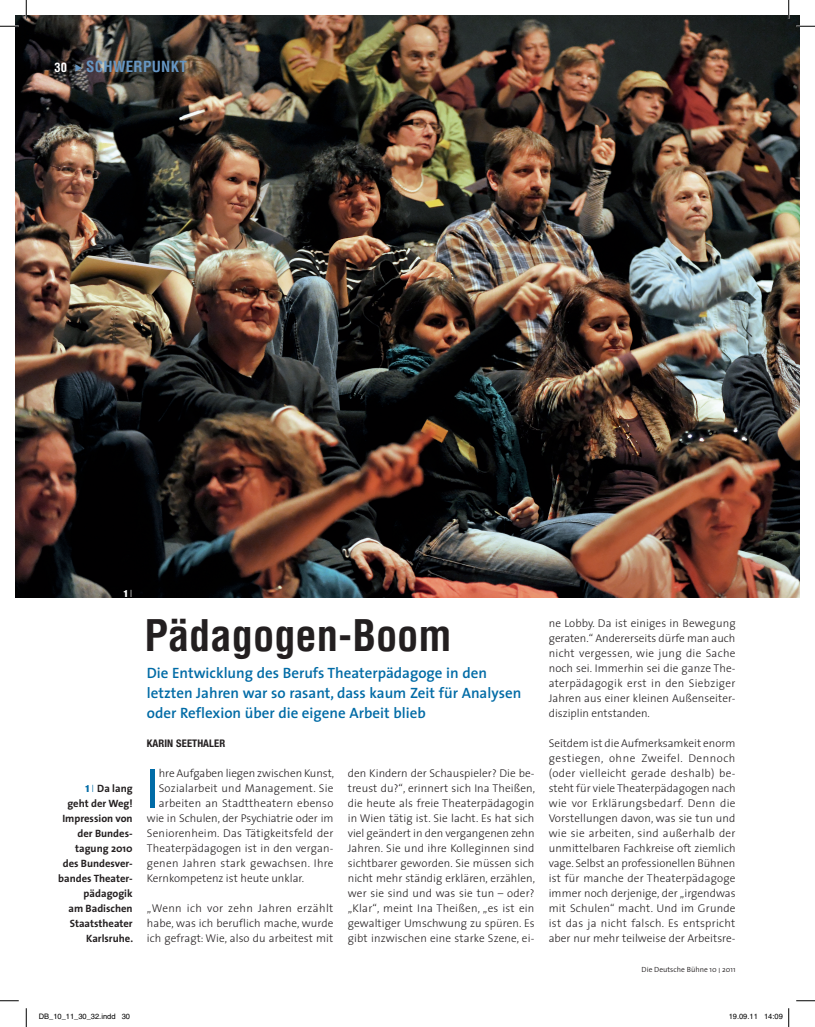
<style>
.page{position:relative;width:815px;height:1027px;background:#fff}
.page>*{position:absolute;margin:0;border:0;box-sizing:border-box;transform-origin:0 0}
.t1{font:condensed 53.25px "Helvetica Neue LT Std";color:#006ba6}
.t2{font:700 condensed 42.5px "Helvetica LT Std";color:#231f20}
.t3{font:600 15px/20px "The Sans";color:#006ba6}
.t4{font:700 condensed 15px "Helvetica LT Std";letter-spacing:.02em;color:#6696c3}
.t5{font:300 11.25px/15px "The Sans";letter-spacing:.01em;color:#231f20;text-align:justify}
.t6{font:700 10.62px/15px "The Sans";color:#231f20;text-align:right}
.t7{font:700 condensed 10.5px "Helvetica Neue LT Std";letter-spacing:.01em;color:#231f20}
.t8{font:900 condensed 9.75px "Helvetica Neue LT Std";color:#fff}
.t9{font:7.5px "Helvetica";color:#000}
.t10{font:300 7.5px "The Sans";color:#231f20}
.s1{font-size:12.5px;color:#fff}
.s2{font-family:"The Sans";font-weight:200;font-stretch:normal;font-size:10.62px}
.s3{font-family:"Helvetica Neue LT Std";font-weight:900;font-stretch:condensed;font-size:9.75px;color:#006ba6}
.s4{font-weight:200;color:#006ba6}
.s5{font-style:inherit}
</style>
<div class="page">
<img style="left:16px;top:16px;width:783px;height:581px">
<svg style="left:0;top:25px;width:19px;height:2px"></svg>
<svg style="left:796px;top:25px;width:18px;height:2px"></svg>
<svg style="left:0;top:1000px;width:19px;height:1px"></svg>
<svg style="left:796px;top:1000px;width:18px;height:1px"></svg>
<svg style="left:25px;top:0;width:2px;height:19px"></svg>
<svg style="left:25px;top:1008px;width:2px;height:19px"></svg>
<svg style="left:787px;top:0;width:2px;height:19px"></svg>
<svg style="left:788px;top:1008px;width:1px;height:19px"></svg>
<h3 class="t4" style="left:55px;top:57px;width:134px"><span class="s1">30</span> ◆ Schwerpunkt</h3>
<p class="t8" style="left:123px;top:587px;width:11px">1 <span class="s2">I</span></p>
<p class="t6" style="left:58px;top:781px;width:76px"><span class="s3">1</span> <span class="s4">I</span> Da lang<br>geht der Weg!<br>Impression von der Bundes&shy;tagung 2010 des Bundesver&shy;bandes Theater&shy;pädagogik<br>am Badischen<br>Staatstheater<br>Karlsruhe.</p>
<h2 class="t2" style="left:144px;top:609px;width:308px">Pädagogen-Boom</h2>
<h3 class="t3" style="left:147px;top:662px;width:376px">Die Entwicklung des Berufs Theaterpädagoge in den letzten Jahren war so rasant, dass kaum Zeit für Analysen oder Reflexion über die eigene Arbeit blieb</h3>
<p class="t7" style="left:147px;top:737px;width:80px">KARIN SEETHALER</p>
<h1 class="t1" style="left:147px;top:757px;width:12px">I</h1>
<p class="t5" style="left:159px;top:765px;width:177px">hre Aufgaben liegen zwischen Kunst,</p>
<p class="t5" style="left:159px;top:780px;width:176px">Sozialarbeit und Management. Sie</p>
<p class="t5" style="left:159px;top:795px;width:176px">arbeiten an Stadttheatern ebenso</p>
<p class="t5" style="left:147px;top:810px;width:188px">wie in Schulen, der Psychiatrie oder im</p>
<p class="t5" style="left:147px;top:825px;width:188px">Seniorenheim. Das Tätigkeitsfeld der</p>
<p class="t5" style="left:147px;top:840px;width:188px">Theaterpädagogen ist in den vergan-</p>
<p class="t5" style="left:147px;top:855px;width:188px">genen Jahren stark gewachsen. Ihre</p>
<p class="t5" style="left:147px;top:870px;width:159px">Kernkompetenz ist heute unklar.</p>
<p class="t5" style="left:147px;top:900px;width:188px">„Wenn ich vor zehn Jahren erzählt habe, was ich beruflich mache, wurde ich gefragt: Wie, also du arbeitest mit</p>
<p class="t5" style="left:348px;top:765px;width:189px">den Kindern der Schauspieler? Die be&shy;treust du?“, erinnert sich Ina Theißen, die heute als freie Theaterpädagogin in Wien tätig ist. Sie lacht. Es hat sich viel geändert in den vergangenen zehn Jahren. Sie und ihre Kolleginnen sind sichtbarer geworden. Sie müssen sich nicht mehr ständig erklären, erzählen, wer sie sind und was sie tun – oder? „Klar“, meint Ina Theißen, „es ist ein gewaltiger Umschwung zu spüren. Es gibt inzwischen eine starke Szene, ei-</p>
<p class="t5" style="left:548px;top:615px;width:188px">ne Lobby. Da ist einiges in Bewegung geraten.“ Andererseits dürfe man auch nicht vergessen, wie jung die Sache noch sei. Immerhin sei die ganze The&shy;aterpädagogik erst in den Siebziger Jahren aus einer kleinen Außenseiter&shy;disziplin entstanden.</p>
<p class="t5" style="left:548px;top:735px;width:188px">Seitdem ist die Aufmerksamkeit enorm gestiegen, ohne Zweifel. Dennoch (oder vielleicht gerade deshalb) be&shy;steht für viele Theaterpädagogen nach wie vor Erklärungsbedarf. Denn die Vorstellungen davon, was sie tun und wie sie arbeiten, sind außerhalb der unmittelbaren Fachkreise oft ziemlich vage. Selbst an professionellen Bühnen ist für manche der Theaterpädagoge immer noch derjenige, der „irgendwas mit Schulen“ macht. Und im Grunde ist das ja nicht falsch. Es entspricht aber nur mehr teilweise der Arbeitsre-</p>
<p class="t10" style="left:641px;top:963px;width:95px">Die Deutsche Bühne 10 <span class="s5">I</span> 2011</p>
<p class="t9" style="left:39px;top:1012px;width:93px">DB_10_11_30_32.indd 30</p>
<p class="t9" style="left:728px;top:1012px;width:56px">19.09.11 14:09</p>
</div>
